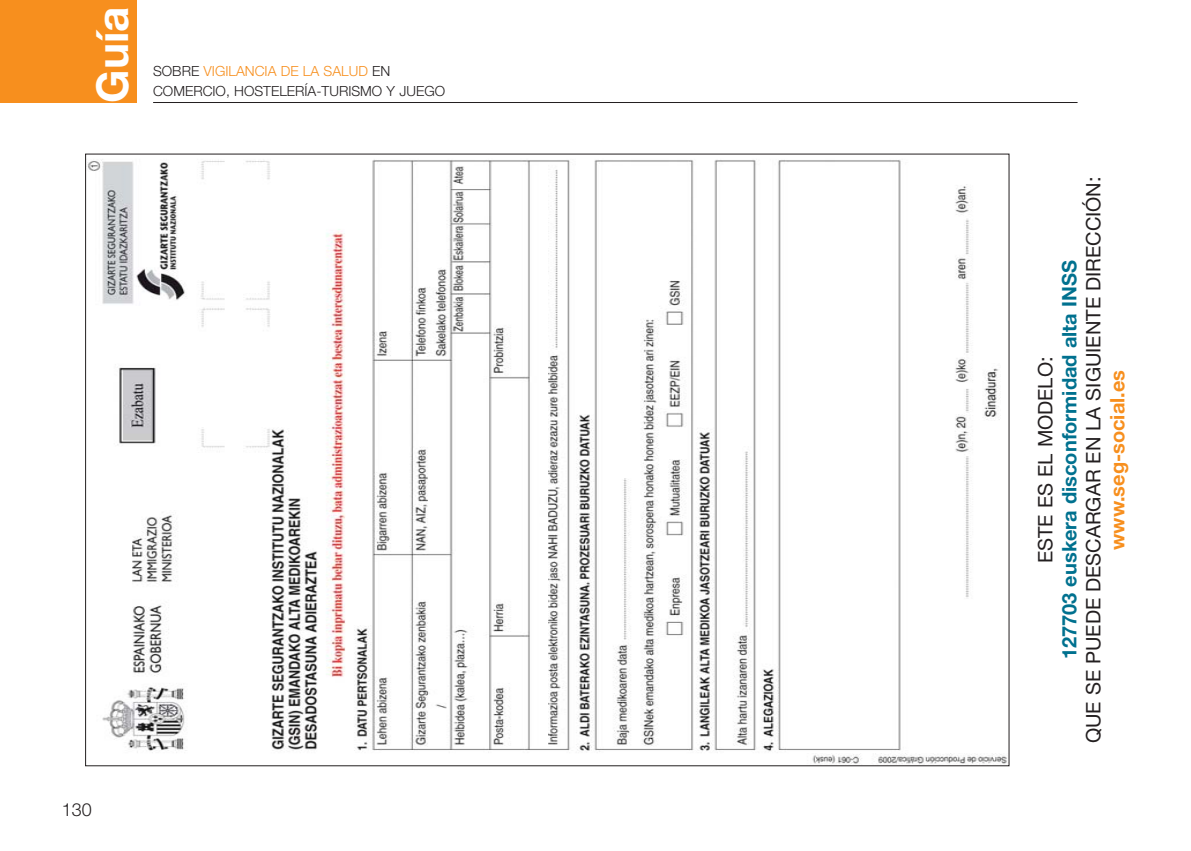
<style>
.page{position:relative;width:1191px;height:851px;background:#fff}
.page>*{position:absolute;margin:0;border:0;box-sizing:border-box;transform-origin:0 0}
.t1{font:700 44px "Helvetica Neue";color:#fff}
.t2{font:20px "Helvetica Neue";color:#231f20}
.t3{font:700 20px "Helvetica Neue";color:#00718f}
.t4{font:700 20px "Helvetica Neue";color:#f78f1e}
.t5{font:300 18px "Helvetica Neue";color:#231f20}
.t6{font:300 14px/19.8px "Helvetica Neue";color:#231f20}
.s1{color:#f78f1e}
</style>
<div class="page">
<div style="left:0;top:0;width:136px;height:102px;background:#f78f1e"></div>
<hr style="left:153px;top:102px;width:924px;height:1px;background:#231f20">
<img style="left:87px;top:159px;width:920px;height:605px">
<h1 class="t1" style="left:97px;top:102px;width:98px;rotate:-90deg">Guía</h1>
<p class="t6" style="left:153px;top:63px;width:293px">SOBRE <span class="s1">VIGILANCIA DE LA SALUD</span> EN<br>COMERCIO, HOSTELERÍA-TURISMO Y JUEGO</p>
<p class="t5" style="left:62px;top:802px;width:32px">130</p>
<h2 class="t2" style="left:1038px;top:563px;width:208px;rotate:-90deg">ESTE ES EL MODELO:</h2>
<h2 class="t2" style="left:1086px;top:743px;width:568px;rotate:-90deg">QUE SE PUEDE DESCARGAR EN LA SIGUIENTE DIRECCIÓN:</h2>
<h2 class="t3" style="left:1062px;top:659px;width:400px;rotate:-90deg">127703 euskera disconformidad alta INSS</h2>
<h2 class="t4" style="left:1110px;top:550px;width:181px;rotate:-90deg">www.seg-social.es</h2>
</div>
